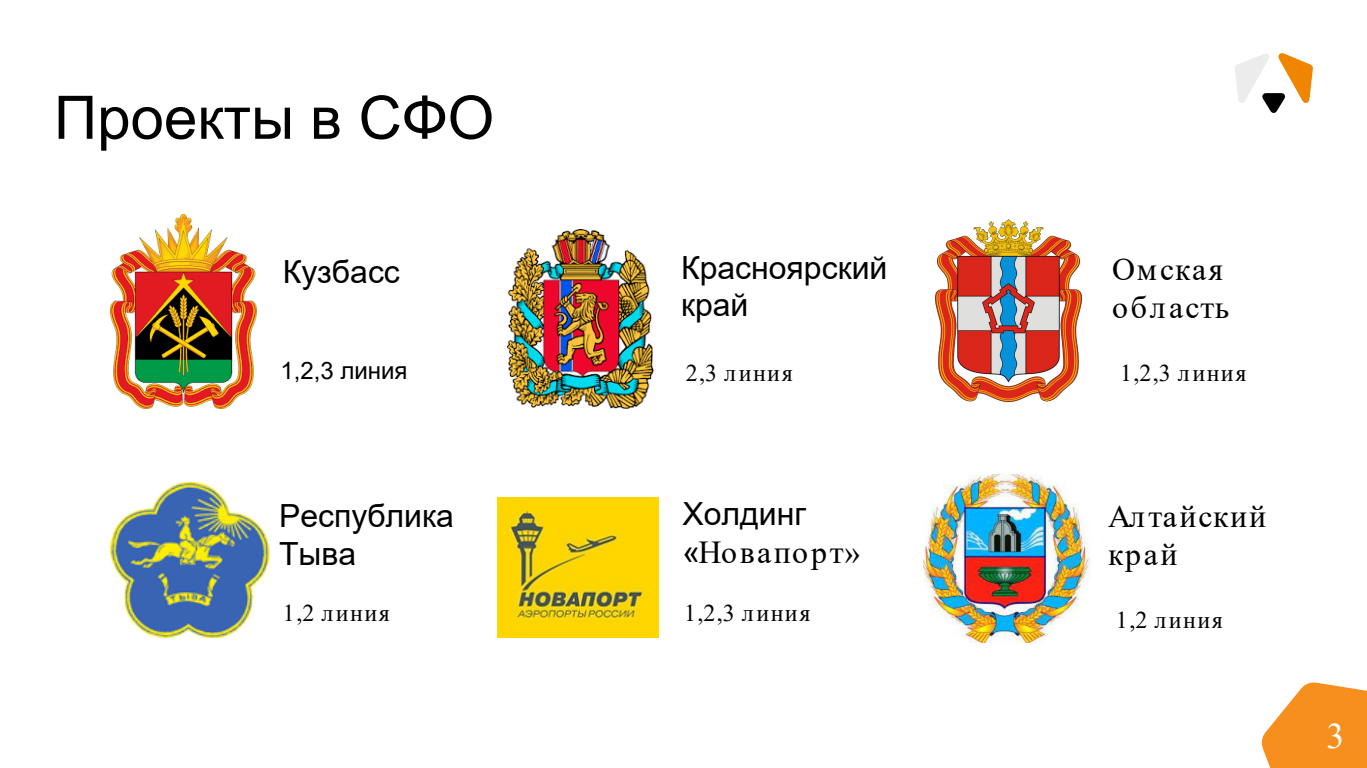
<style>
.page{position:relative;width:1367px;height:768px;background:#fff}
.page>*{position:absolute;margin:0;border:0;box-sizing:border-box;transform-origin:0 0}
.t1{font:60px "Arial";color:#000}
.t2{font:36px "Times New Roman";color:#fff}
.t3{font:31.9px "Arial";color:#000}
.t4{font:31.9px "Times New Roman";letter-spacing:.075em;color:#000}
.t5{font:31.9px "Times New Roman";letter-spacing:.055em;color:#000}
.t6{font:24px "Times New Roman";letter-spacing:.065em;color:#000}
.t7{font:24px "Arial";color:#000}
.s1{font-family:"Arial"}
</style>
<div class="page">
<svg style="left:1235px;top:53px;width:77px;height:60px"></svg>
<svg style="left:1261px;top:683px;width:105px;height:85px"></svg>
<img style="left:507px;top:229px;width:146px;height:179px">
<img style="left:110px;top:483px;width:159px;height:154px">
<img style="left:498px;top:498px;width:160px;height:139px">
<img style="left:110px;top:214px;width:146px;height:194px">
<img style="left:935px;top:220px;width:146px;height:182px">
<img style="left:923px;top:474px;width:167px;height:168px">
<h1 class="t1" style="left:54px;top:76px;width:442px">Проекты в СФО</h1>
<p class="t3" style="left:283px;top:250px;width:119px">Кузбасс</p>
<p class="t7" style="left:280px;top:354px;width:129px">1,2,3 линия</p>
<p class="t3" style="left:681px;top:246px;width:208px">Красноярский</p>
<p class="t3" style="left:681px;top:283px;width:69px">край</p>
<p class="t4" style="left:1111px;top:247px;width:113px">Омская</p>
<p class="t4" style="left:1111px;top:285px;width:119px">область</p>
<p class="t6" style="left:685px;top:356px;width:108px">2,3 линия</p>
<p class="t6" style="left:1119px;top:356px;width:128px">1,2,3 линия</p>
<p class="t3" style="left:279px;top:494px;width:176px">Республика</p>
<p class="t3" style="left:279px;top:532px;width:79px">Тыва</p>
<p class="t3" style="left:682px;top:492px;width:125px">Холдинг</p>
<p class="t4" style="left:682px;top:529px;width:179px"><span class="s1">«</span>Новапорт»</p>
<p class="t6" style="left:283px;top:596px;width:108px">1,2 линия</p>
<p class="t6" style="left:684px;top:596px;width:128px">1,2,3 линия</p>
<p class="t5" style="left:1107px;top:494px;width:160px">Алтайский</p>
<p class="t4" style="left:1107px;top:532px;width:71px">край</p>
<p class="t6" style="left:1115px;top:603px;width:108px">1,2 линия</p>
<p class="t2" style="left:1326px;top:711px;width:19px">3</p>
</div>
